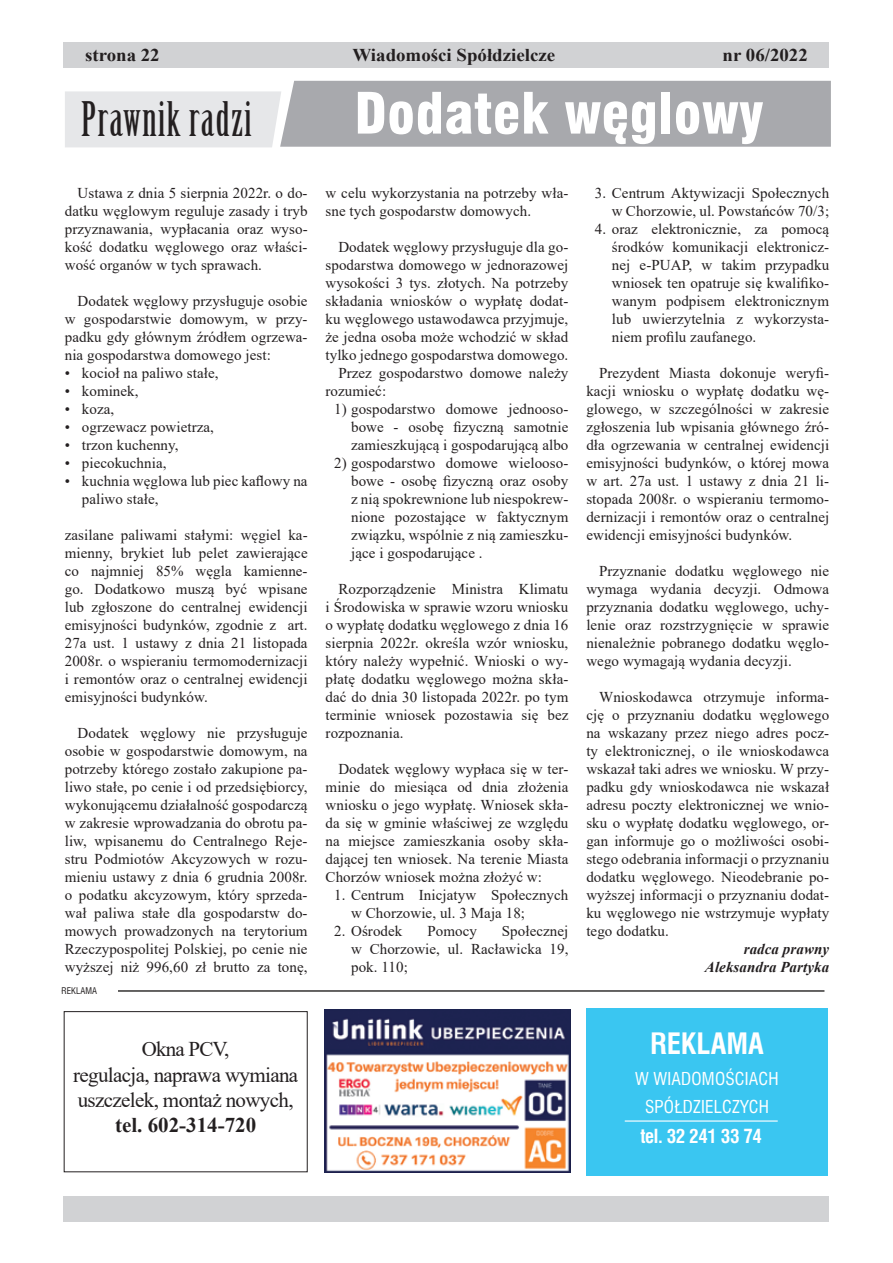
<style>
.page{position:relative;width:893px;height:1263px;background:#fff}
.page>*{position:absolute;margin:0;border:0;box-sizing:border-box;transform-origin:0 0}
.t1{font:55.5px "Swis 721 Blk Cn EU";letter-spacing:.01em;color:#fff}
.t2{font:46.5px "Birch Std";letter-spacing:.03em;color:#231f20}
.t3{font:700 28.8px "Swis 721 Cn EU";color:#fff}
.t4{font:21px/25.2px "Times New Roman";letter-spacing:-.03em;color:#231f20;text-align:center}
.t5{font:700 21px "Times New Roman";color:#231f20}
.t6{font:700 18.9px "Swis 721 Cn EU";letter-spacing:-.02em;color:#fff}
.t7{font:700 18px "Times New Roman";color:#231f20;scale:1.05 1}
.t8{font:17.4px/27.5px "Swis 721 Cn EU";letter-spacing:.01em;color:#fff;text-align:center}
.t9{font:15px/18px "Times New Roman";letter-spacing:.005em;color:#231f20;text-align:justify}
.t10{font:italic 700 15px/18px "Times New Roman";letter-spacing:.005em;color:#231f20;text-align:right}
.t11{font:9px "Swis 721 Cn EU";color:#231f20}
</style>
<div class="page">
<div style="left:64px;top:42px;width:765px;height:26px;background:#d1d2d4"></div>
<div style="left:64px;top:1196px;width:765px;height:26px;background:#d1d2d4"></div>
<hr style="left:62px;top:990px;width:762px;height:2px;background:#343231">
<div style="left:62px;top:987px;width:55px;height:11px;background:#fff"></div>
<svg style="left:65px;top:81px;width:766px;height:66px;background:#bbbcbf"></svg>
<img style="left:325px;top:1009px;width:245px;height:163px">
<div style="left:64px;top:1011px;width:244px;height:161px;border:1px solid #231f20"></div>
<div style="left:586px;top:1008px;width:242px;height:168px;background:#3ac6f1"></div>
<hr style="left:625px;top:1120px;width:153px;height:1px;background:#fff">
<p class="t7" style="left:85px;top:42px;width:73px">strona 22</p>
<p class="t7" style="left:352px;top:42px;width:195px">Wiadomości Spółdzielcze</p>
<p class="t7" style="left:723px;top:42px;width:83px">nr 06/2022</p>
<h2 class="t2" style="left:81px;top:93px;width:172px">Prawnik radzi</h2>
<h1 class="t1" style="left:354px;top:79px;width:410px">Dodatek węglowy</h1>
<p class="t9" style="left:65px;top:184px;width:244px;text-indent:13px">Ustawa z dnia 5 sierpnia 2022r. o do&shy;datku węglowym reguluje zasady i tryb przyznawania, wypłacania oraz wyso&shy;kość dodatku węglowego oraz właści&shy;wość organów w tych sprawach.</p>
<p class="t9" style="left:65px;top:292px;width:244px;text-indent:13px">Dodatek węglowy przysługuje osobie w gospodarstwie domowym, w przy&shy;padku gdy głównym źródłem ogrzewa&shy;nia gospodarstwa domowego jest:</p>
<p class="t9" style="left:65px;top:364px;width:155px">• kocioł na paliwo stałe,</p>
<p class="t9" style="left:65px;top:382px;width:75px">• kominek,</p>
<p class="t9" style="left:65px;top:400px;width:51px">• koza,</p>
<p class="t9" style="left:65px;top:418px;width:151px">• ogrzewacz powietrza,</p>
<p class="t9" style="left:65px;top:436px;width:115px">• trzon kuchenny,</p>
<p class="t9" style="left:65px;top:454px;width:103px">• piecokuchnia,</p>
<p class="t9" style="left:82px;top:472px;width:227px;text-indent:-17px">• kuchnia węglowa lub piec kaflowy na paliwo stałe,</p>
<p class="t9" style="left:65px;top:526px;width:244px">zasilane paliwami stałymi: węgiel ka&shy;mienny, brykiet lub pelet zawierające co najmniej 85% węgla kamienne&shy;go. Dodatkowo muszą być wpisane lub zgłoszone do centralnej ewidencji emisyjności budynków, zgodnie z art.<br>27a ust. 1 ustawy z dnia 21 listopada 2008r. o wspieraniu termomodernizacji i remontów oraz o centralnej ewidencji emisyjności budynków.</p>
<p class="t9" style="left:65px;top:724px;width:244px;text-indent:13px">Dodatek węglowy nie przysługuje osobie w gospodarstwie domowym, na potrzeby którego zostało zakupione pa&shy;liwo stałe, po cenie i od przedsiębiorcy, wykonującemu działalność gospodarczą w zakresie wprowadzania do obrotu pa&shy;liw, wpisanemu do Centralnego Reje&shy;stru Podmiotów Akcyzowych w rozu&shy;mieniu ustawy z dnia 6 grudnia 2008r. o podatku akcyzowym, który sprzeda&shy;wał paliwa stałe dla gospodarstw do&shy;mowych prowadzonych na terytorium Rzeczypospolitej Polskiej, po cenie nie wyższej niż 996,60 zł brutto za tonę,</p>
<p class="t11" style="left:62px;top:985px;width:37px">REKLAMA</p>
<h3 class="t4" style="left:73px;top:1036px;width:227px">Okna PCV,<br>regulacja, naprawa wymiana uszczelek, montaż nowych,</h3>
<h3 class="t5" style="left:115px;top:1110px;width:143px">tel. 602-314-720</h3>
<p class="t9" style="left:326px;top:184px;width:244px">w celu wykorzystania na potrzeby wła&shy;sne tych gospodarstw domowych.</p>
<p class="t9" style="left:338px;top:238px;width:232px">Dodatek węglowy przysługuje dla go-</p>
<p class="t9" style="left:326px;top:256px;width:244px">spodarstwa domowego w jednorazowej</p>
<p class="t9" style="left:326px;top:274px;width:244px">wysokości 3 tys. złotych. Na potrzeby</p>
<p class="t9" style="left:326px;top:292px;width:244px">składania wniosków o wypłatę dodat-</p>
<p class="t9" style="left:326px;top:310px;width:244px">ku węglowego ustawodawca przyjmuje,</p>
<p class="t9" style="left:326px;top:328px;width:244px">że jedna osoba może wchodzić w skład</p>
<p class="t9" style="left:326px;top:346px;width:244px">tylko jednego gospodarstwa domowego.</p>
<p class="t9" style="left:338px;top:364px;width:232px">Przez gospodarstwo domowe należy</p>
<p class="t9" style="left:326px;top:382px;width:62px">rozumieć:</p>
<p class="t9" style="left:351px;top:400px;width:219px;text-indent:-17px">1) gospodarstwo domowe jednooso&shy;bowe - osobę fizyczną samotnie zamieszkującą i gospodarującą albo</p>
<p class="t9" style="left:351px;top:454px;width:219px;text-indent:-17px">2) gospodarstwo domowe wielooso&shy;bowe - osobę fizyczną oraz osoby z nią spokrewnione lub niespokrew&shy;nione pozostające w faktycznym związku, wspólnie z nią zamieszku&shy;jące i gospodarujące .</p>
<p class="t9" style="left:326px;top:580px;width:244px;text-indent:13px">Rozporządzenie Ministra Klimatu i Środowiska w sprawie wzoru wniosku o wypłatę dodatku węglowego z dnia 16 sierpnia 2022r. określa wzór wniosku, który należy wypełnić. Wnioski o wy&shy;płatę dodatku węglowego można skła&shy;dać do dnia 30 listopada 2022r. po tym terminie wniosek pozostawia się bez rozpoznania.</p>
<p class="t9" style="left:326px;top:760px;width:244px;text-indent:13px">Dodatek węglowy wypłaca się w ter&shy;minie do miesiąca od dnia złożenia wniosku o jego wypłatę. Wniosek skła&shy;da się w gminie właściwej ze względu na miejsce zamieszkania osoby skła&shy;dającej ten wniosek. Na terenie Miasta Chorzów wniosek można złożyć w:</p>
<p class="t9" style="left:351px;top:886px;width:219px;text-indent:-17px">1. Centrum Inicjatyw Społecznych w Chorzowie, ul. 3 Maja 18;</p>
<p class="t9" style="left:334px;top:922px;width:70px">2. Ośrodek</p>
<p class="t9" style="left:427px;top:922px;width:51px">Pomocy</p>
<p class="t9" style="left:351px;top:922px;width:219px;text-indent:151px">Społecznej w Chorzowie, ul. Racławicka 19, pok. 110;</p>
<p class="t9" style="left:595px;top:184px;width:236px;text-align:right">3. Centrum Aktywizacji Społecznych w Chorzowie, ul. Powstańców 70/3;</p>
<p class="t9" style="left:612px;top:220px;width:219px;text-indent:-17px">4. oraz elektronicznie, za pomocą środków komunikacji elektronicz&shy;nej e-PUAP, w takim przypadku wniosek ten opatruje się kwalifiko&shy;wanym podpisem elektronicznym lub uwierzytelnia z wykorzysta&shy;niem profilu zaufanego.</p>
<p class="t9" style="left:586px;top:364px;width:244px;text-indent:13px">Prezydent Miasta dokonuje weryfi&shy;kacji wniosku o wypłatę dodatku wę&shy;glowego, w szczególności w zakresie zgłoszenia lub wpisania głównego źró&shy;dła ogrzewania w centralnej ewidencji emisyjności budynków, o której mowa w art. 27a ust. 1 ustawy z dnia 21 li&shy;stopada 2008r. o wspieraniu termomo&shy;dernizacji i remontów oraz o centralnej ewidencji emisyjności budynków.</p>
<p class="t9" style="left:586px;top:562px;width:244px;text-indent:13px">Przyznanie dodatku węglowego nie wymaga wydania decyzji. Odmowa przyznania dodatku węglowego, uchy&shy;lenie oraz rozstrzygnięcie w sprawie nienależnie pobranego dodatku węglo&shy;wego wymagają wydania decyzji.</p>
<p class="t9" style="left:586px;top:688px;width:244px;text-indent:13px">Wnioskodawca otrzymuje informa&shy;cję o przyznaniu dodatku węglowego na wskazany przez niego adres pocz&shy;ty elektronicznej, o ile wnioskodawca wskazał taki adres we wniosku. W przy&shy;padku gdy wnioskodawca nie wskazał adresu poczty elektronicznej we wnio&shy;sku o wypłatę dodatku węglowego, or&shy;gan informuje go o możliwości osobi&shy;stego odebrania informacji o przyznaniu dodatku węglowego. Nieodebranie po&shy;wyższej informacji o przyznaniu dodat&shy;ku węglowego nie wstrzymuje wypłaty tego dodatku.</p>
<p class="t10" style="left:705px;top:940px;width:126px">radca prawny<br>Aleksandra Partyka</p>
<h3 class="t3" style="left:650px;top:1026px;width:115px">REKLAMA</h3>
<p class="t8" style="left:635px;top:1065px;width:145px">W WIADOMOŚCIACH<br>SPÓŁDZIELCZYCH</p>
<p class="t6" style="left:640px;top:1125px;width:123px">tel. 32 241 33 74</p>
</div>
